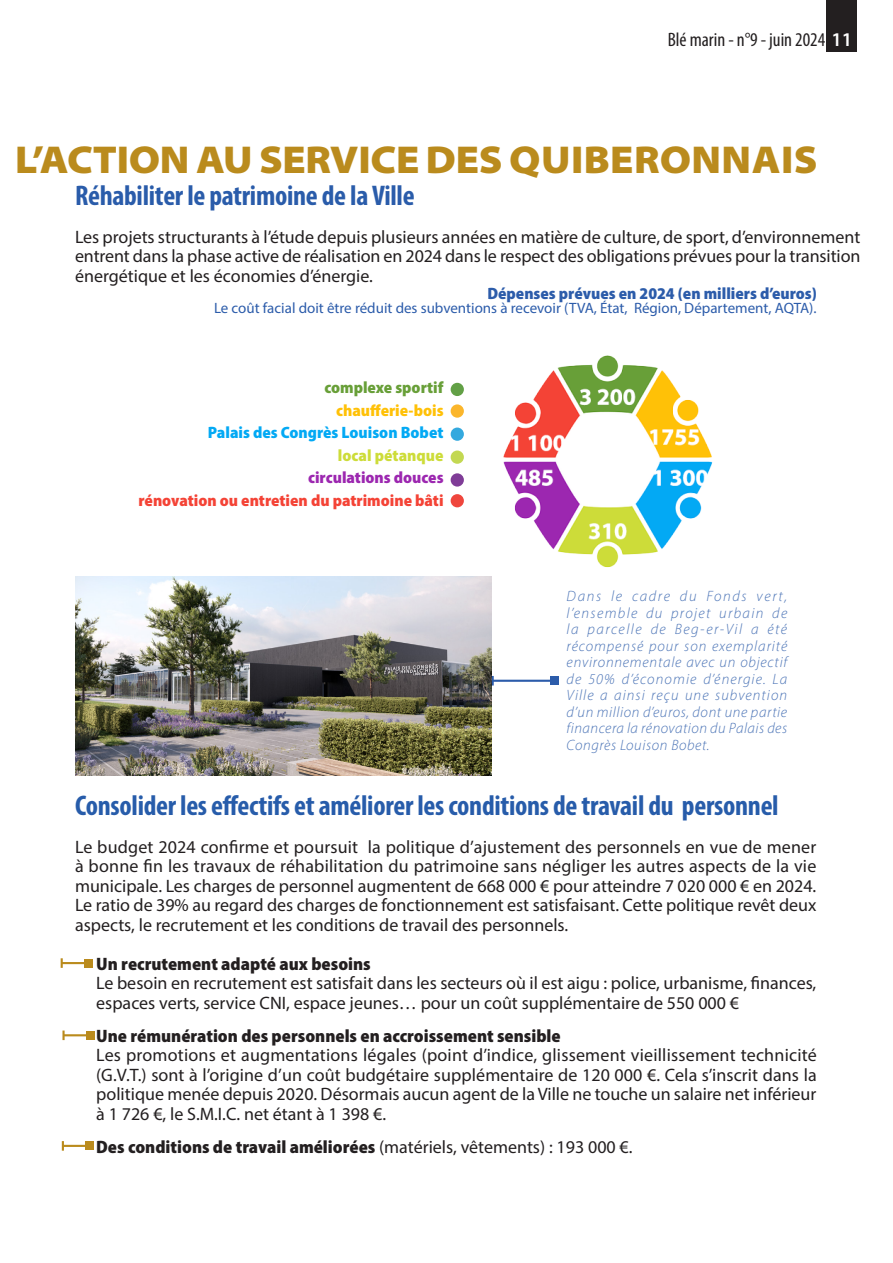
<style>
.page{position:relative;width:893px;height:1263px;background:#fff}
.page>*{position:absolute;margin:0;border:0;box-sizing:border-box;transform-origin:0 0}
.t1{font:900 semi-expanded 39px "Myriad Pro";letter-spacing:-.01em;color:#ba8b1d}
.t2{font:700 condensed 28.5px "Myriad Pro";letter-spacing:-.01em;color:#275caa}
.t3{font:700 condensed 28.5px "Myriad Pro";letter-spacing:-.01em;color:#2a5caa}
.t4{font:condensed 19.5px "Myriad Pro";color:#231f20}
.t5{font:18px/19.5px "Myriad Pro";color:#231f20;text-align:justify}
.t6{font:900 semi-condensed 18px "Myriad Pro";color:#231f20}
.t7{font:900 semi-condensed 16.5px "Myriad Pro";color:#2c5caa}
.t8{font:900 semi-condensed 16.5px "Myriad Pro";color:#f44336}
.t9{font:900 semi-condensed 16.5px "Myriad Pro";color:#03a9f4}
.t10{font:900 semi-condensed 16.5px "Myriad Pro";color:#9c27b0}
.t11{font:900 semi-condensed 16.5px "Myriad Pro";color:#689f38}
.t12{font:900 semi-condensed 16.5px "Myriad Pro";color:#ffc107}
.t13{font:900 semi-condensed 16.5px "Myriad Pro";color:#cddc39}
.t14{font:italic 300 15px/16.5px "Myriad Pro";letter-spacing:.035em;color:#2c5caa;text-align:justify}
.t15{font:15px "Myriad Pro";color:#2c5caa}
.s1{font-weight:600;font-stretch:normal;color:#fff}
.s2{font-weight:400;font-stretch:normal}
</style>
<div class="page">
<div style="left:827px;top:0;width:30px;height:52px;background:#231f20"></div>
<img style="left:75px;top:576px;width:417px;height:199px">
<img style="left:503px;top:355px;width:210px;height:213px">
<hr style="left:62px;top:962px;width:27px;height:2px;background:#ba8b1d">
<div style="left:84px;top:959px;width:9px;height:8px;background:#ba8b1d"></div>
<svg style="left:61px;top:958px;width:2px;height:10px"></svg>
<hr style="left:64px;top:1034px;width:27px;height:2px;background:#ba8b1d">
<div style="left:86px;top:1031px;width:9px;height:8px;background:#ba8b1d"></div>
<svg style="left:62px;top:1030px;width:3px;height:10px"></svg>
<hr style="left:63px;top:1145px;width:27px;height:2px;background:#ba8b1d">
<div style="left:86px;top:1141px;width:8px;height:9px;background:#ba8b1d"></div>
<svg style="left:62px;top:1141px;width:2px;height:10px"></svg>
<hr style="left:493px;top:680px;width:62px;height:2px;background:#2c5caa">
<div style="left:551px;top:676px;width:8px;height:9px;background:#2c5caa"></div>
<svg style="left:492px;top:676px;width:2px;height:9px"></svg>
<div style="left:451px;top:383px;width:13px;height:13px;background:#62a046;border-radius:50%"></div>
<div style="left:451px;top:404px;width:13px;height:14px;background:#fbb62a;border-radius:50%"></div>
<div style="left:451px;top:427px;width:13px;height:14px;background:#30a7de;border-radius:50%"></div>
<div style="left:451px;top:450px;width:13px;height:14px;background:#c3d850;border-radius:50%"></div>
<div style="left:451px;top:473px;width:13px;height:14px;background:#7f3c97;border-radius:50%"></div>
<div style="left:451px;top:494px;width:13px;height:13px;background:#ef463d;border-radius:50%"></div>
<p class="t4" style="left:668px;top:28px;width:186px">Blé marin - n°9 - juin 2024 <span class="s1">11</span></p>
<h1 class="t1" style="left:15px;top:133px;width:804px">L’ACTION AU SERVICE DES QUIBERONNAIS</h1>
<p class="t3" style="left:75px;top:178px;width:341px">Réhabiliter le patrimoine de la Ville</p>
<p class="t5" style="left:75px;top:227px;width:787px">Les projets structurants à l’étude depuis plusieurs années en matière de culture, de sport, d’environnement entrent dans la phase active de réalisation en 2024 dans le respect des obligations prévues pour la transition énergétique et les économies d’énergie.</p>
<p class="t15" style="left:214px;top:299px;width:604px">Le coût facial doit être réduit des subventions à recevoir (TVA, État, Région, Département, AQTA).</p>
<p class="t7" style="left:487px;top:282px;width:331px">Dépenses prévues en 2024 (en milliers d’euros)</p>
<p class="t11" style="left:324px;top:377px;width:121px">complexe sportif</p>
<p class="t12" style="left:336px;top:399px;width:109px">chaufferie-bois</p>
<p class="t9" style="left:208px;top:422px;width:237px">Palais des Congrès Louison Bobet</p>
<p class="t13" style="left:338px;top:444px;width:107px">local pétanque</p>
<p class="t10" style="left:308px;top:467px;width:137px">circulations douces</p>
<p class="t8" style="left:138px;top:489px;width:307px">rénovation ou entretien du patrimoine bâti</p>
<p class="t14" style="left:567px;top:588px;width:222px">Dans le cadre du Fonds vert, l’ensemble du projet urbain de la parcelle de Beg-er-Vil a été récompensé pour son exemplarité environnementale avec un objectif de 50% d’économie d’énergie. La Ville a ainsi reçu une subvention d’un million d’euros, dont une partie financera la rénovation du Palais des Congrès Louison Bobet.</p>
<p class="t2" style="left:75px;top:788px;width:705px">Consolider les effectifs et améliorer les conditions de travail du personnel</p>
<p class="t5" style="left:75px;top:836px;width:743px">Le budget 2024 confirme et poursuit la politique d’ajustement des personnels en vue de mener à bonne fin les travaux de réhabilitation du patrimoine sans négliger les autres aspects de la vie municipale. Les charges de personnel augmentent de 668 000 € pour atteindre 7 020 000 € en 2024.<br>Le ratio de 39% au regard des charges de fonctionnement est satisfaisant. Cette politique revêt deux aspects, le recrutement et les conditions de travail des personnels.</p>
<p class="t6" style="left:96px;top:952px;width:276px">Un recrutement adapté aux besoins</p>
<p class="t5" style="left:96px;top:973px;width:722px">Le besoin en recrutement est satisfait dans les secteurs où il est aigu : police, urbanisme, finances, espaces verts, service CNI, espace jeunes… pour un coût supplémentaire de 550 000 €</p>
<p class="t6" style="left:96px;top:1024px;width:466px">Une rémunération des personnels en accroissement sensible</p>
<p class="t5" style="left:96px;top:1045px;width:722px">Les promotions et augmentations légales (point d’indice, glissement vieillissement technicité (G.V.T.) sont à l’origine d’un coût budgétaire supplémentaire de 120 000 €. Cela s’inscrit dans la politique menée depuis 2020. Désormais aucun agent de la Ville ne touche un salaire net inférieur à 1 726 €, le S.M.I.C. net étant à 1 398 €.</p>
<p class="t6" style="left:96px;top:1135px;width:538px">Des conditions de travail améliorées <span class="s2">(matériels, vêtements) : 193 000 €.</span></p>
</div>
